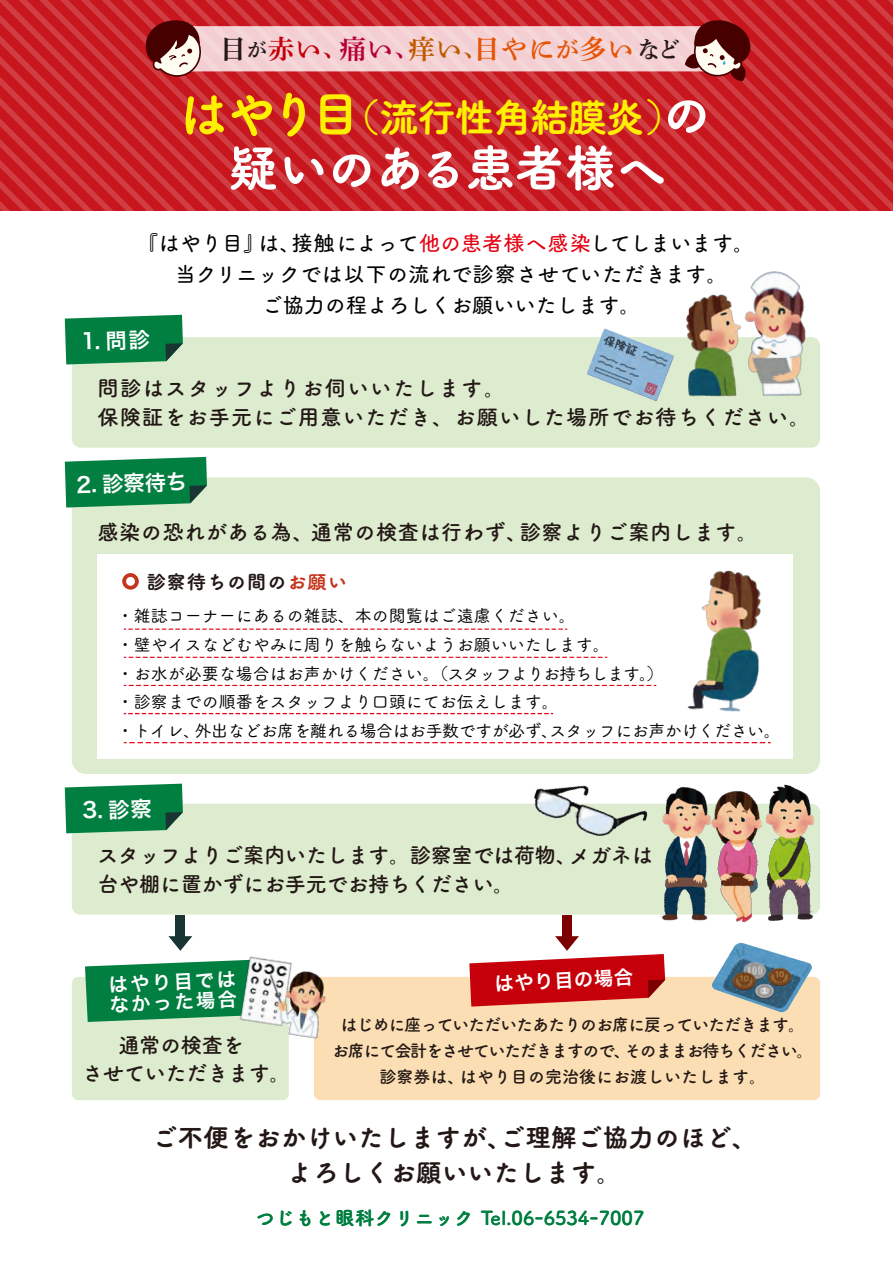
<style>
.page{position:relative;width:893px;height:1263px;background:#fff}
.page>*{position:absolute;margin:0;border:0;box-sizing:border-box;transform-origin:0 0}
.t1{font:50.25px "Tsuku A Rd Gothic Std E";letter-spacing:-.025em;color:#fff}
.t2{font:39.15px "Tsuku A Rd Gothic Std E";letter-spacing:-.04em;color:#fff000}
.t3{font:26.7px "Shuei Min Pro B";letter-spacing:.03em;color:#e65304}
.t4{font:25.5px/35.1px "Tsuku A Rd Gothic Std E";letter-spacing:.01em;color:#231815;text-align:center}
.t5{font:21.3px/31.3px "Tsuku A Rd Gothic Std D";letter-spacing:-.01em;color:#030000;text-align:center}
.t6{font:21.3px/28.8px "Tsuku A Rd Gothic Std B";letter-spacing:-.02em;color:#231815}
.t7{font:21.3px/28.8px "Tsuku A Rd Gothic Std B";letter-spacing:.05em;color:#231815}
.t8{font:21.3px "Tsuku A Rd Gothic Std B";letter-spacing:.02em;color:#231815}
.t9{font:21.3px "Hira Kaku Pro W6";color:#fff}
.t10{font:19.2px "Tsuku A Rd Gothic Std B";color:#007f41}
.t11{font:19.2px "Hira Kaku Pro W6";color:#fff}
.t12{font:19.2px "Tsuku A Rd Gothic Std E";letter-spacing:.05em;color:#231815}
.t13{font:16.95px/28.5px "Tsuku A Rd Gothic Std M";color:#030000}
.t14{font:16.95px/26px "Tsuku A Rd Gothic Std B";letter-spacing:-.06em;color:#231815;text-align:center}
.s1{color:#231815}
.s2{font-size:19.95px;color:#231815}
.s3{color:#c6000b}
.s4{font-size:21.3px;color:#c6000b}
.s5{color:#b80036}
.s6{font-size:21.3px;color:#b80036}
.s7{color:#c05a00}
.s8{font-size:21.3px;color:#c05a00}
.s9{font-size:23.4px}
.s10{font-size:23.4px;color:#231815}
.s11{font-size:50.25px}
.s12{font-size:50.25px;color:#fff}
.s13{color:#e50012}
.s14{color:#c4351d}
.s15{font-family:"Tsuku A Rd Gothic Std E"}
</style>
<div class="page">
<div style="left:72px;top:477px;width:748px;height:297px;background:#ddeccf;border-radius:14px"></div>
<div style="left:97px;top:554px;width:695px;height:205px;background:#fff"></div>
<div style="left:72px;top:337px;width:748px;height:111px;background:#ddeccf;border-radius:9px"></div>
<div style="left:72px;top:804px;width:748px;height:111px;background:#ddeccf;border-radius:9px"></div>
<div style="left:314px;top:977px;width:506px;height:123px;background:#fbdeb3;border-radius:6px"></div>
<div style="left:72px;top:977px;width:217px;height:123px;background:#ddeccf;border-radius:6px"></div>
<img style="left:686px;top:271px;width:128px;height:126px">
<img style="left:587px;top:328px;width:87px;height:73px">
<svg style="left:122px;top:573px;width:17px;height:17px"></svg>
<svg style="left:65px;top:315px;width:118px;height:49px;background:#168850"></svg>
<img style="left:687px;top:570px;width:74px;height:142px">
<img style="left:653px;top:784px;width:164px;height:138px">
<img style="left:527px;top:785px;width:126px;height:52px">
<svg style="left:65px;top:784px;width:118px;height:49px;background:#16884f"></svg>
<svg style="left:85px;top:960px;width:152px;height:62px;background:#1b8c53"></svg>
<svg style="left:65px;top:457px;width:142px;height:50px;background:#198a52"></svg>
<svg style="left:124px;top:628px;width:443px;height:2px"></svg>
<svg style="left:124px;top:657px;width:483px;height:1px"></svg>
<svg style="left:124px;top:685px;width:532px;height:1px"></svg>
<svg style="left:124px;top:713px;width:429px;height:1px"></svg>
<svg style="left:124px;top:742px;width:647px;height:1px"></svg>
<img style="left:712px;top:942px;width:100px;height:71px">
<img style="left:237px;top:956px;width:89px;height:83px">
<svg style="left:168px;top:936px;width:24px;height:15px"></svg>
<div style="left:176px;top:915px;width:9px;height:24px;background:#183533"></div>
<svg style="left:469px;top:936px;width:196px;height:70px"></svg>
<div style="left:562px;top:915px;width:10px;height:24px;background:#7d0000"></div>
<svg style="left:0;top:0;width:893px;height:211px;background:#ce3a41"></svg>
<h3 class="t3" style="left:220px;top:30px;width:462px"><span class="s1">目</span><span class="s2">が</span><span class="s3">赤い</span><span class="s4">、</span><span class="s5">痛い</span><span class="s6">、</span><span class="s7">痒い</span><span class="s8">、</span>目やに<span class="s9">が</span>多い<span class="s10">など</span></h3>
<h2 class="t2" style="left:178px;top:86px;width:535px"><span class="s11">はやり目</span>（流行性角結膜炎）<span class="s12">の</span></h2>
<h1 class="t1" style="left:228px;top:129px;width:439px">疑いのある患者様へ</h1>
<p class="t5" style="left:138px;top:226px;width:618px">『はやり目』は、接触によって<span class="s13">他の患者様へ感染</span>してしまいます。当クリニックでは以下の流れで診察させていただきます。<br>ご協力の程よろしくお願いいたします。</p>
<p class="t9" style="left:77px;top:322px;width:74px;rotate:-2deg">１. 問診</p>
<p class="t7" style="left:97px;top:373px;width:715px">問診はスタッフよりお伺いいたします。<br>保険証をお手元にご用意いただき、お願いした場所でお待ちください。</p>
<p class="t9" style="left:75px;top:466px;width:113px;rotate:-2deg">2. 診察待ち</p>
<p class="t8" style="left:97px;top:516px;width:662px">感染の恐れがある為、通常の検査は行わず、診察よりご案内します。</p>
<p class="t12" style="left:147px;top:566px;width:201px">診察待ちの間の<span class="s14">お願い</span></p>
<p class="t13" style="left:117px;top:601px;width:666px">・雑誌コーナーにあるの雑誌、本の閲覧はご遠慮ください。<br>・壁やイスなどむやみに周りを触らないようお願いいたします。<br>・お水が必要な場合はお声かけください。（スタッフよりお持ちします。）<br>・診察までの順番をスタッフより口頭にてお伝えします。<br>・トイレ、外出などお席を離れる場合はお手数ですが必ず、スタッフにお声かけください。</p>
<p class="t9" style="left:81px;top:791px;width:71px;rotate:-2deg">3. 診察</p>
<p class="t6" style="left:97px;top:839px;width:557px">スタッフよりご案内いたします。診察室では荷物、メガネは台や棚に置かずにお手元でお持ちください。</p>
<p class="t11" style="left:108px;top:968px;width:129px;rotate:-3deg">はやり目では</p>
<p class="t11" style="left:494px;top:967px;width:140px;rotate:-3deg">はやり目の場合</p>
<p class="t11" style="left:109px;top:988px;width:129px;rotate:-3deg">なかった場合</p>
<p class="t6" style="left:82px;top:1029px;width:210px;text-align:center">通常の検査を<br>させていただきます。</p>
<p class="t14" style="left:332px;top:1011px;width:483px">はじめに座っていただいたあたりのお席に戻っていただきます。お席にて会計をさせていただきますので、そのままお待ちください。診察券は、はやり目の完治後にお渡しいたします。</p>
<h3 class="t4" style="left:152px;top:1118px;width:607px">ご不便をおかけいたしますが、ご理解ご協力のほど、よろしくお願いいたします。</h3>
<p class="t10" style="left:256px;top:1203px;width:390px"><span class="s15">つじもと眼科クリニック</span> Tel.06-6534-7007</p>
</div>
